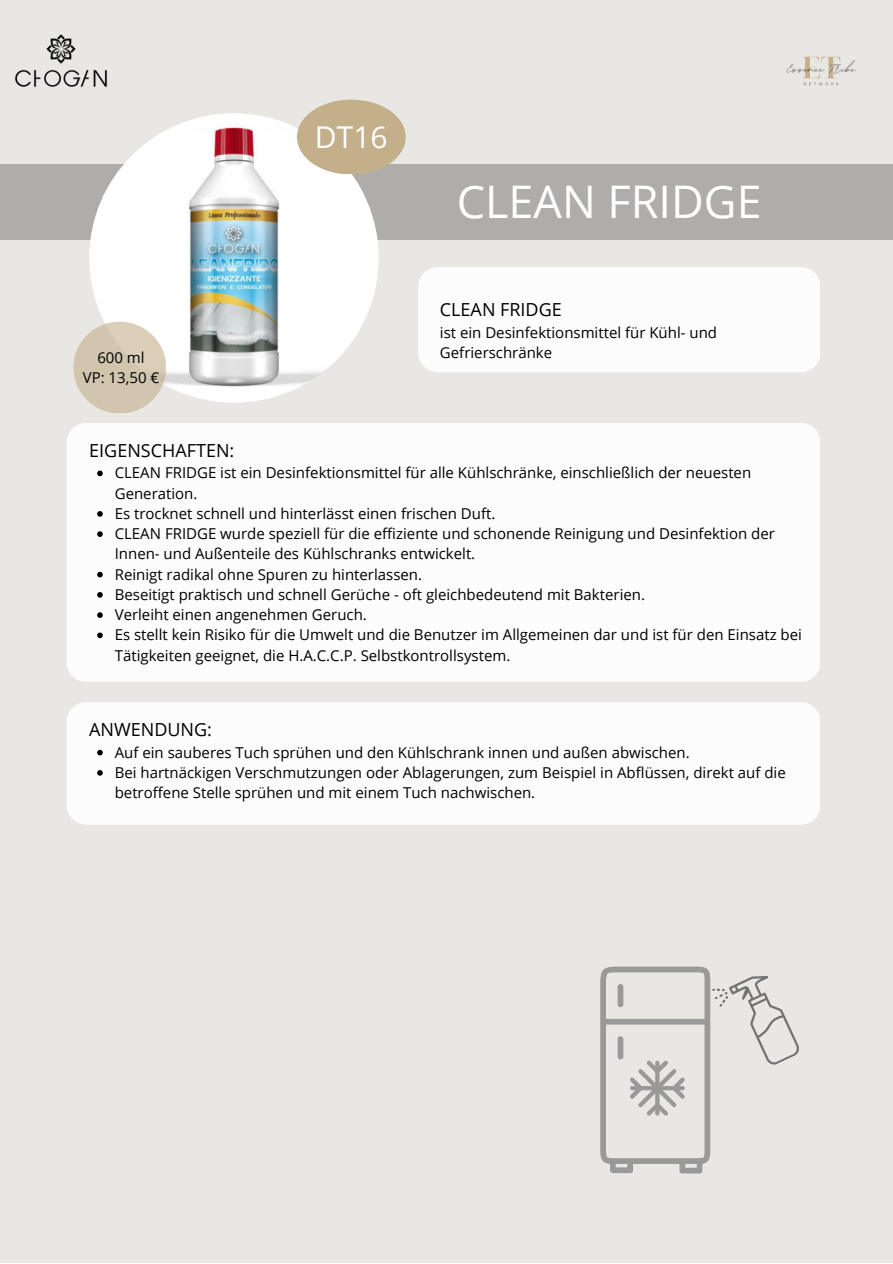
<style>
.page{position:relative;width:893px;height:1264px;background:#fff}
.page>*{position:absolute;margin:0;border:0;box-sizing:border-box;transform-origin:0 0}
.t1{font:45px "Open Sans";color:#fff}
.t2{font:30px "Open Sans";color:#fff}
.t3{font:18px "Open Sans";color:#000}
.t4{font:15px/20.2px "Open Sans";color:#000}
</style>
<div class="page">
<div style="left:0;top:0;width:892px;height:1262px;background:#e8e7e4"></div>
<img style="left:15px;top:34px;width:92px;height:53px">
<img style="left:786px;top:56px;width:71px;height:30px">
<div style="left:418px;top:267px;width:401px;height:105px;background:#fcfcfc;border-radius:20px"></div>
<div style="left:0;top:164px;width:892px;height:75px;background:#aeadac"></div>
<img style="left:89px;top:113px;width:289px;height:289px;border-radius:50%">
<div style="left:297px;top:100px;width:108px;height:74px;background:#c3af8a;border-radius:50%"></div>
<div style="left:66px;top:423px;width:753px;height:258px;background:#fcfcfc;border-radius:20px"></div>
<div style="left:66px;top:702px;width:753px;height:122px;background:#fcfcfc;border-radius:20px"></div>
<svg style="left:600px;top:966px;width:199px;height:207px"></svg>
<svg style="left:97px;top:470px;width:6px;height:6px"></svg>
<svg style="left:97px;top:511px;width:6px;height:5px"></svg>
<svg style="left:97px;top:531px;width:6px;height:6px"></svg>
<svg style="left:97px;top:572px;width:6px;height:5px"></svg>
<svg style="left:97px;top:592px;width:6px;height:5px"></svg>
<svg style="left:97px;top:612px;width:6px;height:6px"></svg>
<svg style="left:97px;top:632px;width:6px;height:6px"></svg>
<svg style="left:97px;top:749px;width:6px;height:6px"></svg>
<svg style="left:97px;top:770px;width:6px;height:5px"></svg>
<div style="left:73px;top:322px;width:93px;height:91px;background:#d1c5ae;border-radius:50%"></div>
<p class="t4" style="left:83px;top:347px;width:78px;text-align:center">600 ml<br>VP: 13,50 €</p>
<p class="t3" style="left:89px;top:438px;width:146px">EIGENSCHAFTEN:</p>
<h2 class="t2" style="left:315px;top:116px;width:74px">DT16</h2>
<h1 class="t1" style="left:457px;top:170px;width:306px">CLEAN FRIDGE</h1>
<p class="t3" style="left:440px;top:297px;width:123px">CLEAN FRIDGE</p>
<p class="t4" style="left:440px;top:321px;width:278px">ist ein Desinfektionsmittel für Kühl- und<br>Gefrierschränke</p>
<p class="t4" style="left:115px;top:462px;width:688px">CLEAN FRIDGE ist ein Desinfektionsmittel für alle Kühlschränke, einschließlich der neuesten Generation.<br>Es trocknet schnell und hinterlässt einen frischen Duft.<br>CLEAN FRIDGE wurde speziell für die effiziente und schonende Reinigung und Desinfektion der Innen- und Außenteile des Kühlschranks entwickelt.<br>Reinigt radikal ohne Spuren zu hinterlassen.<br>Beseitigt praktisch und schnell Gerüche - oft gleichbedeutend mit Bakterien.<br>Verleiht einen angenehmen Geruch.<br>Es stellt kein Risiko für die Umwelt und die Benutzer im Allgemeinen dar und ist für den Einsatz bei Tätigkeiten geeignet, die H.A.C.C.P. Selbstkontrollsystem.</p>
<p class="t3" style="left:89px;top:717px;width:124px">ANWENDUNG:</p>
<p class="t4" style="left:115px;top:741px;width:672px">Auf ein sauberes Tuch sprühen und den Kühlschrank innen und außen abwischen.<br>Bei hartnäckigen Verschmutzungen oder Ablagerungen, zum Beispiel in Abflüssen, direkt auf die betroffene Stelle sprühen und mit einem Tuch nachwischen.</p>
</div>
